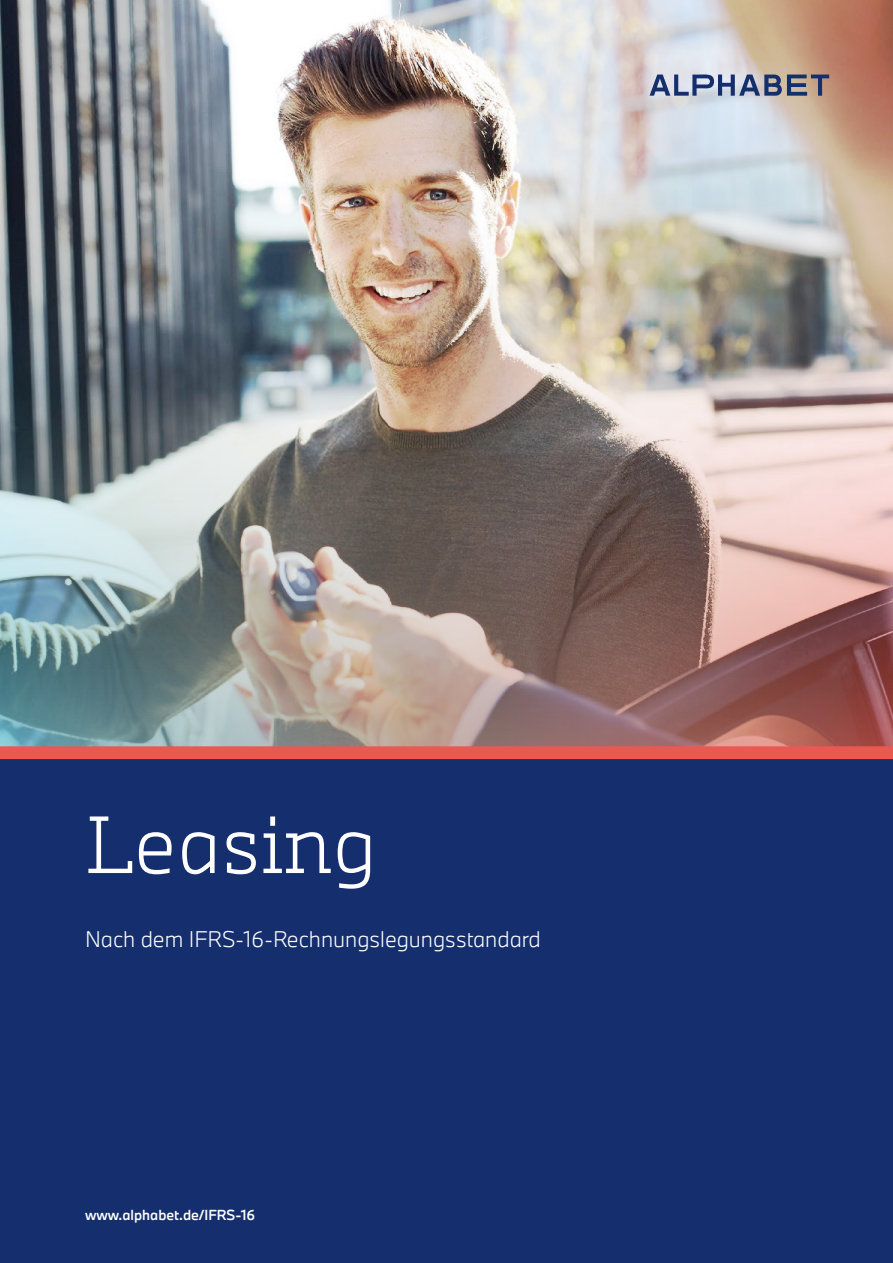
<style>
.page{position:relative;width:893px;height:1263px;background:#fff}
.page>*{position:absolute;margin:0;border:0;box-sizing:border-box;transform-origin:0 0}
.t1{font:300 75px "Alphabet Slab Pro";color:#fff}
.t2{font:300 21px "Alphabet Sans Pro";color:#fff}
.t3{font:500 13.5px "Alphabet Sans Pro";color:#fff}
</style>
<div class="page">
<img style="left:0;top:0;width:893px;height:164px">
<img style="left:0;top:164px;width:893px;height:582px">
<div style="left:0;top:753px;width:893px;height:510px;background:#152e6d"></div>
<div style="left:0;top:746px;width:893px;height:13px;background:#ea5951"></div>
<svg style="left:650px;top:73px;width:179px;height:23px;background:#888ea4"></svg>
<h1 class="t1" style="left:85px;top:793px;width:293px">Leasing</h1>
<p class="t2" style="left:85px;top:925px;width:457px">Nach dem IFRS-16-Rechnungslegungsstandard</p>
<p class="t3" style="left:85px;top:1206px;width:172px">www.alphabet.de/IFRS-16</p>
</div>
